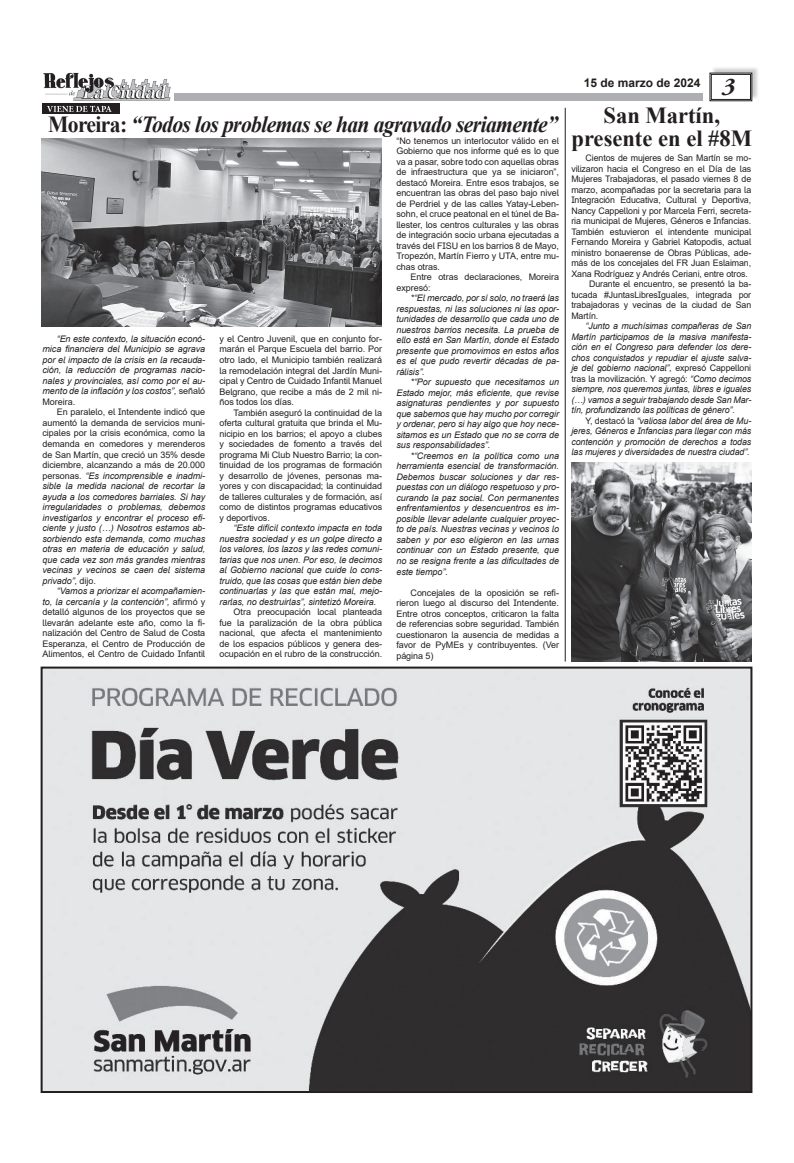
<style>
.page{position:relative;width:794px;height:1163px;background:#fff}
.page>*{position:absolute;margin:0;border:0;box-sizing:border-box;transform-origin:0 0}
.t1{font:italic 700 24px "Adobe Garamond Pro";color:#231f20}
.t2{font:italic 700 23px "Times New Roman";letter-spacing:-.03em;color:#231f20;scale:.94 1}
.t3{font:700 23px/23px "Times New Roman";color:#231f20;text-align:center}
.t4{font:700 12px "Arial";color:#231f20}
.t5{font:italic 9px/10.5px "Arial";letter-spacing:-.005em;color:#231f20;text-align:justify}
.t6{font:9px/10.5px "Arial";letter-spacing:-.01em;color:#231f20;text-align:justify}
.t7{font:700 9px "Minion Pro";color:#fff}
.s1{font-style:normal}
.s2{font-style:italic}
</style>
<div class="page">
<div style="left:174px;top:93px;width:528px;height:8px;background:#aeafb3"></div>
<div style="left:711px;top:65px;width:48px;height:35px;background:#231f20;opacity:.23"></div>
<svg style="left:709px;top:72px;width:43px;height:29px"></svg>
<div style="left:711px;top:74px;width:40px;height:26px;border:1px solid #231f20"></div>
<img style="left:43px;top:72px;width:127px;height:32px">
<img style="left:44px;top:669px;width:705px;height:420px">
<div style="left:41px;top:666px;width:711px;height:426px;border:2px solid #231f20"></div>
<img style="left:42px;top:138px;width:339px;height:189px">
<img style="left:571px;top:462px;width:180px;height:199px">
<hr style="left:565px;top:108px;width:1px;height:553px;background:#231f20">
<div style="left:42px;top:104px;width:77px;height:10px;background:#231f20"></div>
<p class="t7" style="left:47px;top:103px;width:66px">VIENE DE TAPA</p>
<h2 class="t2" style="left:48px;top:109px;width:544px"><span class="s1">Moreira:</span> “Todos los problemas se han agravado seriamente”</h2>
<p class="t6" style="left:396px;top:135px;width:164px">“No tenemos un interlocutor válido en el Gobierno que nos informe qué es lo que va a pasar, sobre todo con aquellas obras de infraestructura que ya se iniciaron”, destacó Moreira. Entre esos trabajos, se encuentran las obras del paso bajo nivel de Perdriel y de las calles Yatay-Leben&shy;sohn, el cruce peatonal en el túnel de Ba&shy;llester, los centros culturales y las obras de integración socio urbana ejecutadas a través del FISU en los barrios 8 de Mayo, Tropezón, Martín Fierro y UTA, entre mu&shy;chas otras.</p>
<p class="t6" style="left:396px;top:272px;width:164px;text-indent:14px">Entre otras declaraciones, Moreira expresó:</p>
<p class="t5" style="left:396px;top:293px;width:164px;text-indent:14px">*“El mercado, por sí solo, no traerá las respuestas, ni las soluciones ni las opor&shy;tunidades de desarrollo que cada uno de nuestros barrios necesita. La prueba de ello está en San Martín, donde el Estado presente que promovimos en estos años es el que pudo revertir décadas de pa&shy;rálisis”.</p>
<p class="t5" style="left:396px;top:377px;width:164px;text-indent:14px">*“Por supuesto que necesitamos un Estado mejor, más eficiente, que revise asignaturas pendientes y por supuesto que sabemos que hay mucho por corregir y ordenar, pero si hay algo que hoy nece&shy;sitamos es un Estado que no se corra de sus responsabilidades”.</p>
<p class="t5" style="left:396px;top:450px;width:164px;text-indent:14px">*“Creemos en la política como una herramienta esencial de transformación.<br>Debemos buscar soluciones y dar res&shy;puestas con un diálogo respetuoso y pro&shy;curando la paz social. Con permanentes enfrentamientos y desencuentros es im&shy;posible llevar adelante cualquier proyec&shy;to de país. Nuestras vecinas y vecinos lo saben y por eso eligieron en las urnas continuar con un Estado presente, que no se resigna frente a las dificultades de este tiempo”.</p>
<p class="t6" style="left:396px;top:587px;width:164px;text-indent:14px">Concejales de la oposición se refi&shy;rieron luego al discurso del Intendente.<br>Entre otros conceptos, criticaron la falta de referencias sobre seguridad. También cuestionaron la ausencia de medidas a favor de PyMEs y contribuyentes. (Ver página 5)</p>
<p class="t5" style="left:43px;top:333px;width:164px;text-indent:14px">“En este contexto, la situación econó&shy;mica financiera del Municipio se agrava por el impacto de la crisis en la recauda&shy;ción, la reducción de programas nacio&shy;nales y provinciales, así como por el au&shy;mento de la inflación y los costos”, <span class="s1">señaló Moreira.</span></p>
<p class="t5" style="left:43px;top:407px;width:164px;text-indent:14px"><span class="s1">En paralelo, el Intendente indicó que aumentó la demanda de servicios muni&shy;cipales por la crisis económica, como la demanda en comedores y merenderos de San Martín, que creció un 35% desde diciembre, alcanzando a más de 20.000 personas.</span> “Es incomprensible e inadmi&shy;sible la medida nacional de recortar la ayuda a los comedores barriales. Si hay irregularidades o problemas, debemos investigarlos y encontrar el proceso efi&shy;ciente y justo (…) Nosotros estamos ab&shy;sorbiendo esta demanda, como muchas otras en materia de educación y salud, que cada vez son más grandes mientras vecinas y vecinos se caen del sistema privado”, <span class="s1">dijo.</span></p>
<p class="t6" style="left:43px;top:585px;width:164px;text-indent:14px"><span class="s2">“Vamos a priorizar el acompañamien&shy;to, la cercanía y la contención”,</span> afirmó y detalló algunos de los proyectos que se llevarán adelante este año, como la fi&shy;nalización del Centro de Salud de Costa Esperanza, el Centro de Producción de Alimentos, el Centro de Cuidado Infantil</p>
<p class="t6" style="left:219px;top:333px;width:164px">y el Centro Juvenil, que en conjunto for&shy;marán el Parque Escuela del barrio. Por otro lado, el Municipio también realizará la remodelación integral del Jardín Muni&shy;cipal y Centro de Cuidado Infantil Manuel Belgrano, que recibe a más de 2 mil ni&shy;ños todos los días.</p>
<p class="t6" style="left:219px;top:407px;width:164px;text-indent:14px">También aseguró la continuidad de la oferta cultural gratuita que brinda el Mu&shy;nicipio en los barrios; el apoyo a clubes y sociedades de fomento a través del programa Mi Club Nuestro Barrio; la con&shy;tinuidad de los programas de formación y desarrollo de jóvenes, personas ma&shy;yores y con discapacidad; la continuidad de talleres culturales y de formación, así como de distintos programas educativos y deportivos.</p>
<p class="t5" style="left:219px;top:523px;width:164px;text-indent:14px">“Este difícil contexto impacta en toda nuestra sociedad y es un golpe directo a los valores, los lazos y las redes comuni&shy;tarias que nos unen. Por eso, le decimos al Gobierno nacional que cuide lo cons&shy;truido, que las cosas que están bien debe continuarlas y las que están mal, mejo&shy;rarlas, no destruirlas”, sintetizó Moreira.</p>
<p class="t6" style="left:219px;top:606px;width:164px;text-indent:14px">Otra preocupación local planteada fue la paralización de la obra pública nacional, que afecta el mantenimiento de los espacios públicos y genera des&shy;ocupación en el rubro de la construcción.</p>
<h3 class="t4" style="left:584px;top:74px;width:118px">15 de marzo de 2024</h3>
<h1 class="t1" style="left:722px;top:72px;width:14px">3</h1>
<h2 class="t3" style="left:571px;top:103px;width:182px">San Martín, presente en el #8M</h2>
<p class="t6" style="left:585px;top:153px;width:167px">Cientos de mujeres de San Martín se mo-</p>
<p class="t6" style="left:571px;top:163px;width:181px">vilizaron hacia el Congreso en el Día de las</p>
<p class="t6" style="left:571px;top:174px;width:181px">Mujeres Trabajadoras, el pasado viernes 8 de</p>
<p class="t6" style="left:571px;top:184px;width:181px">marzo, acompañadas por la secretaria para la</p>
<p class="t6" style="left:571px;top:195px;width:181px">Integración Educativa, Cultural y Deportiva,</p>
<p class="t6" style="left:571px;top:205px;width:181px">Nancy Cappelloni y por Marcela Ferri, secreta-</p>
<p class="t6" style="left:571px;top:216px;width:181px">ria municipal de Mujeres, Géneros e Infancias.</p>
<p class="t6" style="left:571px;top:226px;width:181px">También estuvieron el intendente municipal</p>
<p class="t6" style="left:571px;top:237px;width:181px">Fernando Moreira y Gabriel Katopodis, actual</p>
<p class="t6" style="left:571px;top:247px;width:181px">ministro bonaerense de Obras Públicas, ade-</p>
<p class="t6" style="left:571px;top:258px;width:181px">más de los concejales del FR Juan Eslaiman,</p>
<p class="t6" style="left:571px;top:268px;width:178px">Xana Rodríguez y Andrés Ceriani, entre otros.</p>
<p class="t6" style="left:589px;top:279px;width:164px">Durante el encuentro, se presentó la ba-</p>
<p class="t6" style="left:571px;top:289px;width:181px">tucada #JuntasLibresIguales, integrada por</p>
<p class="t6" style="left:571px;top:300px;width:181px">trabajadoras y vecinas de la ciudad de San</p>
<p class="t6" style="left:571px;top:310px;width:28px">Martín.</p>
<p class="t5" style="left:571px;top:321px;width:181px;text-indent:14px">“Junto a muchísimas compañeras de San Martín participamos de la masiva manifesta&shy;ción en el Congreso para defender los dere&shy;chos conquistados y repudiar el ajuste salva&shy;je del gobierno nacional”, <span class="s1">expresó Cappelloni tras la movilización. Y agregó:</span> “Como decimos siempre, nos queremos juntas, libres e iguales (…) vamos a seguir trabajando desde San Mar&shy;tín, profundizando las políticas de género”.</p>
<p class="t5" style="left:571px;top:415px;width:181px;text-indent:14px"><span class="s1">Y, destacó la</span> “valiosa labor del área de Mu&shy;jeres, Géneros e Infancias para llegar con más contención y promoción de derechos a todas las mujeres y diversidades de nuestra ciudad”.</p>
</div>
